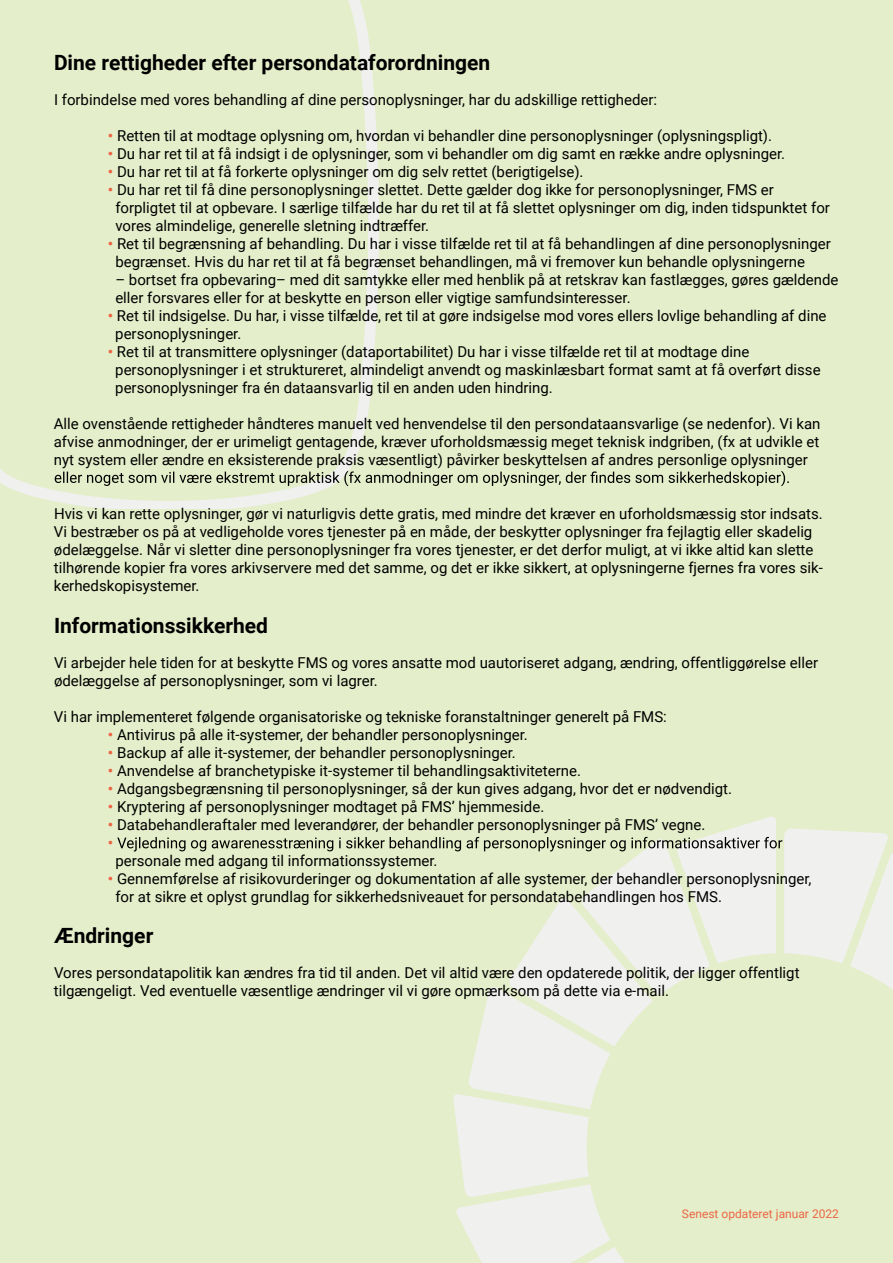
<style>
.page{position:relative;width:893px;height:1263px;background:#e5eeca}
.page>*{position:absolute;margin:0;border:0;box-sizing:border-box;transform-origin:0 0}
.t1{font:700 21px "Roboto";color:#000}
.t2{font:15px/18px "Roboto";color:#000}
.t3{font:12px "Roboto";color:#eb6644}
.s1{font-weight:700;color:#eb6644}
</style>
<div class="page">
<svg style="left:453px;top:816px;width:440px;height:447px"></svg>
<svg style="left:0;top:0;width:379px;height:509px"></svg>
<svg style="left:55px;top:471px;width:734px;height:15px"></svg>
<svg style="left:117px;top:837px;width:665px;height:14px"></svg>
<h1 class="t1" style="left:54px;top:48px;width:438px">Dine rettigheder efter persondataforordningen</h1>
<p class="t2" style="left:54px;top:90px;width:605px">I forbindelse med vores behandling af dine personoplysninger, har du adskillige rettigheder:</p>
<p class="t2" style="left:108px;top:126px;width:666px"><span class="s1">•</span> Retten til at modtage oplysning om, hvordan vi behandler dine personoplysninger (oplysningspligt).</p>
<p class="t2" style="left:108px;top:144px;width:679px"><span class="s1">•</span> Du har ret til at få indsigt i de oplysninger, som vi behandler om dig samt en række andre oplysninger.</p>
<p class="t2" style="left:108px;top:162px;width:477px"><span class="s1">•</span> Du har ret til at få forkerte oplysninger om dig selv rettet (berigtigelse).</p>
<p class="t2" style="left:115px;top:180px;width:716px;text-indent:-7px"><span class="s1">•</span> Du har ret til få dine personoplysninger slettet. Dette gælder dog ikke for personoplysninger, FMS er forpligtet til at opbevare. I særlige tilfælde har du ret til at få slettet oplysninger om dig, inden tidspunktet for vores almindelige, generelle sletning indtræffer.</p>
<p class="t2" style="left:115px;top:234px;width:717px;text-indent:-7px"><span class="s1">•</span> Ret til begrænsning af behandling. Du har i visse tilfælde ret til at få behandlingen af dine personoplysninger begrænset. Hvis du har ret til at få begrænset behandlingen, må vi fremover kun behandle oplysningerne</p>
<p class="t2" style="left:115px;top:270px;width:725px">– bortset fra opbevaring– med dit samtykke eller med henblik på at retskrav kan fastlægges, gøres gældende eller forsvares eller for at beskytte en person eller vigtige samfundsinteresser.</p>
<p class="t2" style="left:115px;top:306px;width:713px;text-indent:-7px"><span class="s1">•</span> Ret til indsigelse. Du har, i visse tilfælde, ret til at gøre indsigelse mod vores ellers lovlige behandling af dine personoplysninger.</p>
<p class="t2" style="left:115px;top:342px;width:707px;text-indent:-7px"><span class="s1">•</span> Ret til at transmittere oplysninger (dataportabilitet) Du har i visse tilfælde ret til at modtage dine personoplysninger i et struktureret, almindeligt anvendt og maskinlæsbart format samt at få overført disse personoplysninger fra én dataansvarlig til en anden uden hindring.</p>
<p class="t2" style="left:54px;top:414px;width:768px;text-align:justify">Alle ovenstående rettigheder håndteres manuelt ved henvendelse til den persondataansvarlige (se nedenfor). Vi kan afvise anmodninger, der er urimeligt gentagende, kræver uforholdsmæssig meget teknisk indgriben, (fx at udvikle et nyt system eller ændre en eksisterende praksis væsentligt) påvirker beskyttelsen af andres personlige oplysninger</p>
<p class="t2" style="left:54px;top:504px;width:770px">Hvis vi kan rette oplysninger, gør vi naturligvis dette gratis, med mindre det kræver en uforholdsmæssig stor indsats.<br>Vi bestræber os på at vedligeholde vores tjenester på en måde, der beskytter oplysninger fra fejlagtig eller skadelig ødelæggelse. Når vi sletter dine personoplysninger fra vores tjenester, er det derfor muligt, at vi ikke altid kan slette tilhørende kopier fra vores arkivservere med det samme, og det er ikke sikkert, at oplysningerne fjernes fra vores sik&shy;kerhedskopisystemer.</p>
<h1 class="t1" style="left:54px;top:611px;width:216px">Informationssikkerhed</h1>
<p class="t2" style="left:54px;top:653px;width:766px">Vi arbejder hele tiden for at beskytte FMS og vores ansatte mod uautoriseret adgang, ændring, offentliggørelse eller ødelæggelse af personoplysninger, som vi lagrer.</p>
<p class="t2" style="left:54px;top:707px;width:614px">Vi har implementeret følgende organisatoriske og tekniske foranstaltninger generelt på FMS:</p>
<p class="t2" style="left:108px;top:725px;width:421px"><span class="s1">•</span> Antivirus på alle it-systemer, der behandler personoplysninger.</p>
<p class="t2" style="left:108px;top:743px;width:409px"><span class="s1">•</span> Backup af alle it-systemer, der behandler personoplysninger.</p>
<p class="t2" style="left:108px;top:761px;width:475px"><span class="s1">•</span> Anvendelse af branchetypiske it-systemer til behandlingsaktiviteterne.</p>
<p class="t2" style="left:108px;top:779px;width:626px"><span class="s1">•</span> Adgangsbegrænsning til personoplysninger, så der kun gives adgang, hvor det er nødvendigt.</p>
<p class="t2" style="left:108px;top:797px;width:438px"><span class="s1">•</span> Kryptering af personoplysninger modtaget på FMS’ hjemmeside.</p>
<p class="t2" style="left:108px;top:815px;width:599px"><span class="s1">•</span> Databehandleraftaler med leverandører, der behandler personoplysninger på FMS’ vegne. <span class="s1">•</span></p>
<p class="t2" style="left:115px;top:851px;width:323px">personale med adgang til informationssystemer.</p>
<p class="t2" style="left:115px;top:869px;width:698px;text-indent:-7px"><span class="s1">•</span> Gennemførelse af risikovurderinger og dokumentation af alle systemer, der behandler personoplysninger, for at sikre et oplyst grundlag for sikkerhedsniveauet for persondatabehandlingen hos FMS.</p>
<h1 class="t1" style="left:54px;top:921px;width:101px">Ændringer</h1>
<p class="t2" style="left:54px;top:963px;width:747px">Vores persondatapolitik kan ændres fra tid til anden. Det vil altid være den opdaterede politik, der ligger offentligt tilgængeligt. Ved eventuelle væsentlige ændringer vil vi gøre opmærksom på dette via e-mail.</p>
<p class="t3" style="left:682px;top:1205px;width:159px">Senest opdateret januar 2022</p>
</div>
